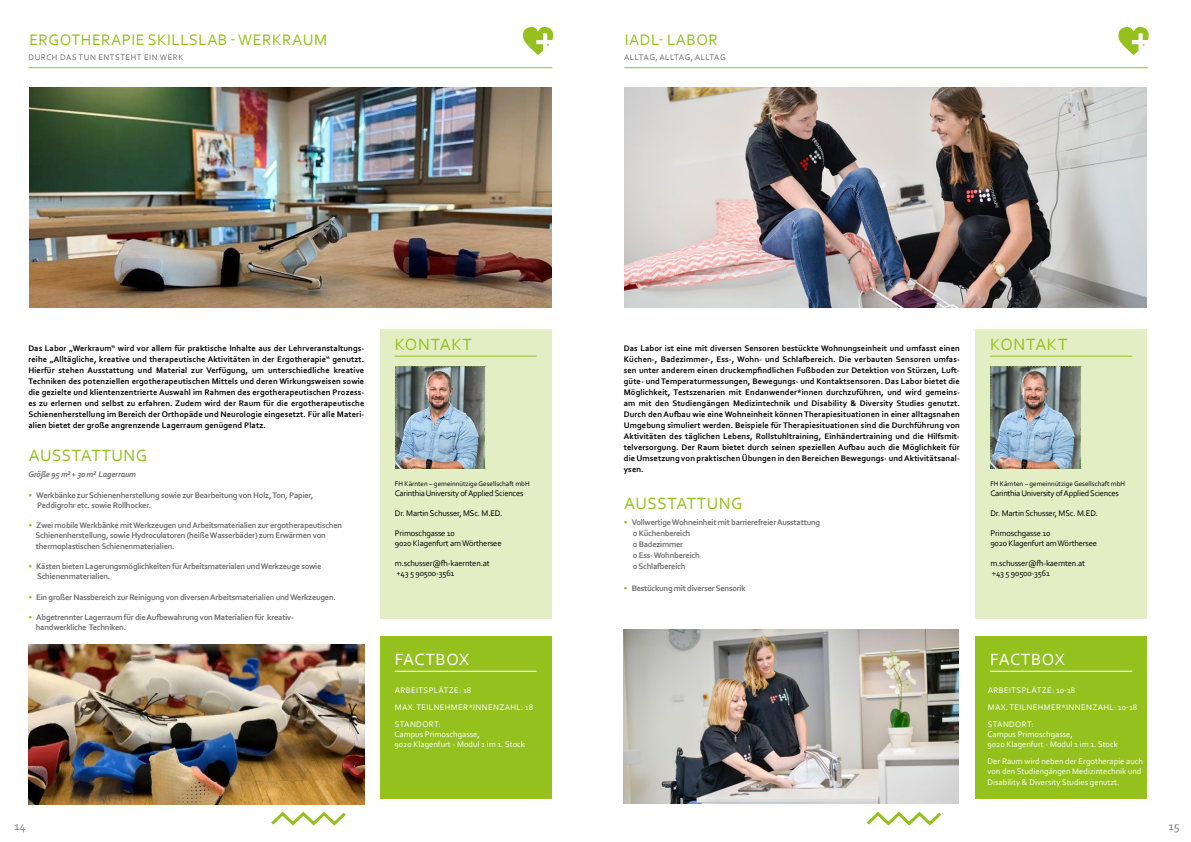
<style>
.page{position:relative;width:1191px;height:842px;background:#fff}
.page>*{position:absolute;margin:0;border:0;box-sizing:border-box;transform-origin:0 0}
.t1{font:17.1px "Corbel";letter-spacing:.03em;color:#95c11f}
.t2{font:17.1px "Corbel";letter-spacing:.035em;color:#fff}
.t3{font:16px "Corbel";letter-spacing:.03em;color:#95c11f}
.t4{font:12px "Corbel";color:#7c7b7b}
.t5{font:700 8.5px/11px "Corbel";letter-spacing:.01em;color:#000;text-align:justify}
.t6{font:700 8.5px/10.2px "Corbel";letter-spacing:-.03em;color:#706f6f}
.t7{font:8.5px/10px "Corbel";letter-spacing:-.02em;color:#000}
.t8{font:8.5px/10.2px "Corbel";color:#fff}
.t9{font:8.5px/17.1px "Corbel";letter-spacing:.04em;color:#fff}
.t10{font:8.5px "Corbel";letter-spacing:.06em;color:#706f6f}
.t11{font:italic 700 8.5px "Corbel";letter-spacing:-.03em;color:#706f6f}
.t12{font:7px "Corbel";color:#000}
.s1{font-weight:400;color:#95c11f}
</style>
<div class="page">
<svg style="left:271px;top:811px;width:75px;height:15px"></svg>
<hr style="left:29px;top:67px;width:523px;height:1px;background:#95c11f">
<div style="left:380px;top:329px;width:171px;height:290px;background:#e3eec5"></div>
<hr style="left:394px;top:356px;width:142px;height:1px;background:#95c11f">
<img style="left:395px;top:366px;width:91px;height:102px">
<div style="left:380px;top:636px;width:171px;height:163px;background:#95c11f"></div>
<hr style="left:394px;top:671px;width:142px;height:1px;background:#fff">
<svg style="left:523px;top:27px;width:31px;height:28px"></svg>
<img style="left:29px;top:87px;width:522px;height:220px">
<img style="left:28px;top:645px;width:336px;height:159px">
<svg style="left:866px;top:811px;width:76px;height:15px"></svg>
<hr style="left:624px;top:67px;width:523px;height:1px;background:#95c11f">
<div style="left:975px;top:329px;width:172px;height:290px;background:#e3eec5"></div>
<hr style="left:990px;top:356px;width:142px;height:1px;background:#95c11f">
<img style="left:990px;top:366px;width:91px;height:102px">
<div style="left:975px;top:636px;width:172px;height:163px;background:#95c11f"></div>
<hr style="left:990px;top:671px;width:142px;height:1px;background:#fff">
<svg style="left:1118px;top:27px;width:31px;height:28px"></svg>
<img style="left:624px;top:87px;width:522px;height:220px">
<img style="left:624px;top:629px;width:334px;height:174px">
<h2 class="t3" style="left:29px;top:29px;width:299px">ERGOTHERAPIE SKILLSLAB -WERKRAUM</h2>
<p class="t10" style="left:29px;top:51px;width:156px">DURCH DAS TUN ENTSTEHT EIN WERK</p>
<h2 class="t3" style="left:625px;top:29px;width:95px">IADL- LABOR</h2>
<p class="t10" style="left:624px;top:51px;width:103px">ALLTAG, ALLTAG, ALLTAG</p>
<p class="t5" style="left:28px;top:342px;width:337px">Das Labor „Werkraum“ wird vor allem für praktische Inhalte aus der Lehrveranstaltungs&shy;reihe „Alltägliche, kreative und therapeutische Aktivitäten in der Ergotherapie“ genutzt.<br>Hierfür stehen Ausstattung und Material zur Verfügung, um unterschiedliche kreative Techniken des potenziellen ergotherapeutischen Mittels und deren Wirkungsweisen sowie die gezielte und klientenzentrierte Auswahl im Rahmen des ergotherapeutischen Prozess&shy;es zu erlernen und selbst zu erfahren. Zudem wird der Raum für die ergotherapeutische Schienenherstellung im Bereich der Orthopäde und Neurologie eingesetzt. Für alle Materi&shy;alien bietet der große angrenzende Lagerraum genügend Platz.</p>
<h1 class="t1" style="left:29px;top:445px;width:120px">AUSSTATTUNG</h1>
<p class="t11" style="left:28px;top:469px;width:109px">Größe 95 m² + 30 m² Lagerraum</p>
<p class="t6" style="left:37px;top:489px;width:278px;text-indent:-9px"><span class="s1">•</span> Werkbänke zur Schienenherstellung sowie zur Bearbeitung von Holz, Ton, Papier,<br>Peddigrohr etc. sowie Rollhocker.</p>
<p class="t6" style="left:36px;top:520px;width:308px;text-indent:-7px"><span class="s1">•</span> Zwei mobile Werkbänke mit Werkzeugen und Arbeitsmaterialien zur ergotherapeutischen<br>Schienenherstellung, sowie Hydroculatoren (heiße Wasserbäder) zum Erwärmen von thermoplastischen Schienenmaterialien.</p>
<p class="t6" style="left:37px;top:561px;width:286px;text-indent:-9px"><span class="s1">•</span> Kästen bieten Lagerungsmöglichkeiten für Arbeitsmaterialen und Werkzeuge sowie<br>Schienenmaterialien.</p>
<p class="t6" style="left:28px;top:591px;width:309px"><span class="s1">•</span> Ein großer Nassbereich zur Reinigung von diversen Arbeitsmaterialien und Werkzeugen.</p>
<p class="t6" style="left:36px;top:612px;width:260px;text-indent:-7px"><span class="s1">•</span> Abgetrennter Lagerraum für die Aufbewahrung von Materialien für kreativ&shy;handwerkliche Techniken.</p>
<h1 class="t1" style="left:395px;top:333px;width:79px">KONTAKT</h1>
<p class="t12" style="left:395px;top:479px;width:136px">FH Kärnten – gemeinnützige Gesellschaft mbH</p>
<p class="t7" style="left:395px;top:488px;width:130px">Carinthia University of Applied Sciences</p>
<p class="t7" style="left:395px;top:508px;width:109px">Dr. Martin Schusser, MSc. M.ED.</p>
<p class="t7" style="left:395px;top:528px;width:108px">Primoschgasse 10<br>9020 Klagenfurt am Wörthersee</p>
<p class="t7" style="left:395px;top:558px;width:96px">m.schusser@fh-kaernten.at +43 5 90500-3561</p>
<h1 class="t2" style="left:395px;top:648px;width:76px">FACTBOX</h1>
<p class="t9" style="left:395px;top:681px;width:140px">ARBEITSPLÄTZE: 18<br>MAX. TEILNEHMER*INNENZAHL: 18<br>STANDORT:</p>
<p class="t8" style="left:394px;top:729px;width:132px">Campus Primoschgasse,<br>9020 Klagenfurt - Modul 1 im 1. Stock</p>
<p class="t5" style="left:624px;top:342px;width:337px">Das Labor ist eine mit diversen Sensoren bestückte Wohnungseinheit und umfasst einen Küchen-, Badezimmer-, Ess-, Wohn- und Schlafbereich. Die verbauten Sensoren umfas&shy;sen unter anderem einen druckempfindlichen Fußboden zur Detektion von Stürzen, Luft&shy;güte- und Temperaturmessungen, Bewegungs- und Kontaktsensoren. Das Labor bietet die Möglichkeit, Testszenarien mit Endanwender*innen durchzuführen, und wird gemeins&shy;am mit den Studiengängen Medizintechnik und Disability &amp; Diversity Studies genutzt.<br>Durch den Aufbau wie eine Wohneinheit können Therapiesituationen in einer alltagsnahen Umgebung simuliert werden. Beispiele für Therapiesituationen sind die Durchführung von Aktivitäten des täglichen Lebens, Rollstuhltraining, Einhändertraining und die Hilfsmit&shy;telversorgung. Der Raum bietet durch seinen speziellen Aufbau auch die Möglichkeit für die Umsetzung von praktischen Übungen in den Bereichen Bewegungs- und Aktivitätsanal&shy;ysen.</p>
<h1 class="t1" style="left:624px;top:493px;width:120px">AUSSTATTUNG</h1>
<p class="t6" style="left:633px;top:517px;width:189px;line-height:11px;text-indent:-9px"><span class="s1">•</span> Vollwertige Wohneinheit mit barrierefreier Ausstattung o Küchenbereich<br>o Badezimmer<br>o Ess- Wohnbereich<br>o Schlafbereich</p>
<p class="t6" style="left:624px;top:583px;width:123px"><span class="s1">•</span> Bestückung mit diverser Sensorik</p>
<h1 class="t1" style="left:990px;top:333px;width:79px">KONTAKT</h1>
<p class="t12" style="left:990px;top:479px;width:136px">FH Kärnten – gemeinnützige Gesellschaft mbH</p>
<p class="t7" style="left:990px;top:488px;width:130px">Carinthia University of Applied Sciences</p>
<p class="t7" style="left:990px;top:508px;width:109px">Dr. Martin Schusser, MSc. M.ED.</p>
<p class="t7" style="left:990px;top:528px;width:108px">Primoschgasse 10<br>9020 Klagenfurt am Wörthersee</p>
<p class="t7" style="left:990px;top:558px;width:96px">m.schusser@fh-kaernten.at +43 5 90500-3561</p>
<h1 class="t2" style="left:990px;top:648px;width:76px">FACTBOX</h1>
<p class="t9" style="left:987px;top:681px;width:151px">ARBEITSPLÄTZE: 10-18<br>MAX. TEILNEHMER*INNENZAHL: 10-18<br>STANDORT:</p>
<p class="t8" style="left:987px;top:729px;width:132px">Campus Primoschgasse,<br>9020 Klagenfurt - Modul 1 im 1. Stock</p>
<p class="t8" style="left:987px;top:756px;width:157px">Der Raum wird neben der Ergotherapie auch von den Studiengängen Medizintechnik und<br>Disability &amp; Diversity Studies genutzt.</p>
<h3 class="t4" style="left:14px;top:819px;width:13px">14</h3>
<h3 class="t4" style="left:1168px;top:819px;width:13px">15</h3>
</div>
